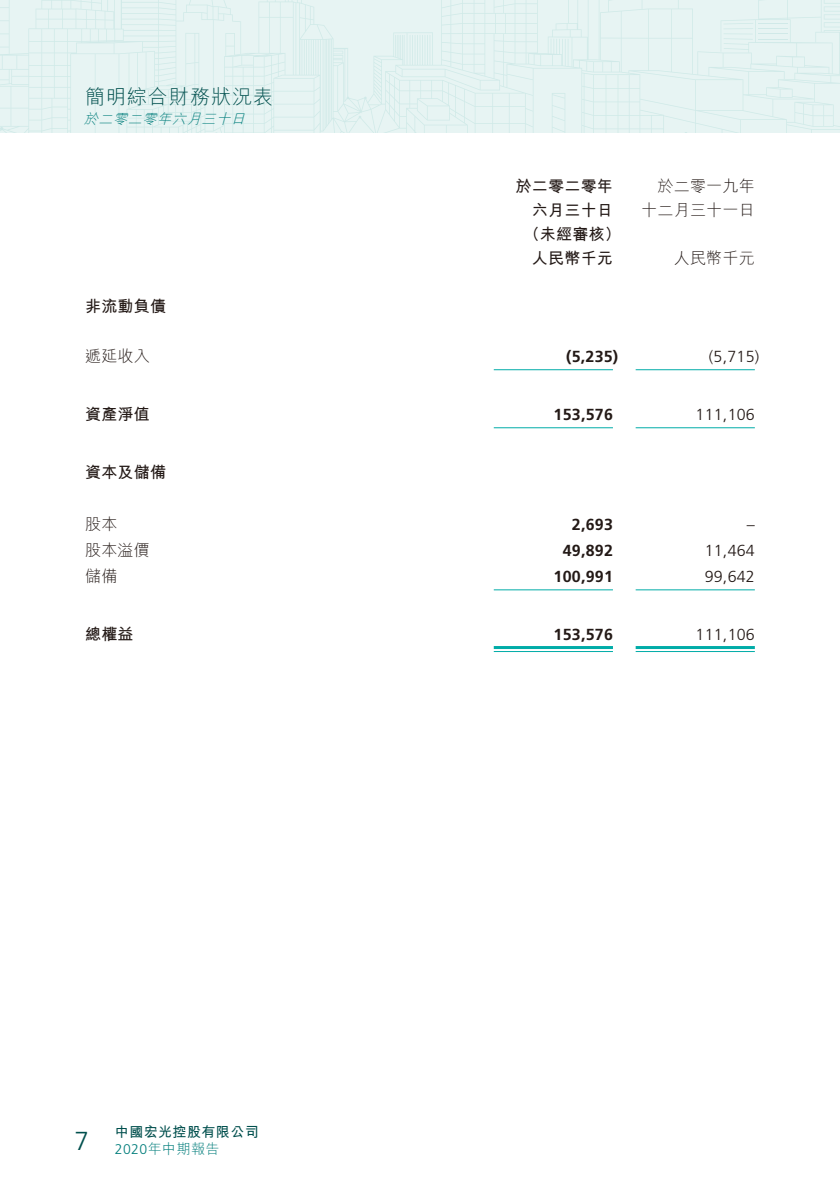
<style>
.page{position:relative;width:840px;height:1191px;background:#fff}
.page>*{position:absolute;margin:0;border:0;box-sizing:border-box;transform-origin:0 0}
.t1{font:300 26px "Frutiger LT Std";color:#004f4d}
.t2{font:300 20px "M Hei HK";letter-spacing:.05em;color:#004f4d}
.t3{font:700 16px/24px "M Hei HK";letter-spacing:.015em;color:#231916;text-align:center}
.t4{font:700 16px "Frutiger LT Std";letter-spacing:.015em;color:#231916}
.t5{font:300 16px "Frutiger LT Std";letter-spacing:.015em;color:#231916}
.t6{font:300 16px "M Hei HK";letter-spacing:.015em;color:#231916}
.t7{font:italic 300 14px "M Hei HK";color:#007d7b}
.t8{font:700 14px "M Hei HK";letter-spacing:.03em;color:#004f4d}
.t9{font:300 14px "M Hei HK";letter-spacing:.03em;color:#007d7b}
.s1{font-family:"Frutiger LT Std"}
</style>
<div class="page">
<svg style="left:0;top:0;width:839px;height:133px;background:#e4f2f1"></svg>
<hr style="left:493px;top:369px;width:119px;height:1px;background:#00aca8">
<hr style="left:635px;top:369px;width:119px;height:1px;background:#00aca8">
<hr style="left:493px;top:427px;width:119px;height:1px;background:#00aca8">
<hr style="left:635px;top:427px;width:119px;height:1px;background:#00aca8">
<hr style="left:493px;top:589px;width:119px;height:1px;background:#00aca8">
<hr style="left:635px;top:589px;width:119px;height:1px;background:#00aca8">
<hr style="left:493px;top:646px;width:119px;height:3px;background:#00aca8">
<hr style="left:493px;top:651px;width:119px;height:1px;background:#00aca8">
<hr style="left:635px;top:646px;width:119px;height:3px;background:#00aca8">
<hr style="left:635px;top:651px;width:119px;height:1px;background:#00aca8">
<p class="t2" style="left:85px;top:86px;width:190px">簡明綜合財務狀況表</p>
<p class="t7" style="left:84px;top:111px;width:166px">於二零二零年六月三十日</p>
<p class="t3" style="left:85px;top:293px;width:82px">非流動負債</p>
<p class="t6" style="left:85px;top:348px;width:66px">遞延收入</p>
<p class="t3" style="left:85px;top:401px;width:66px">資產淨值</p>
<p class="t3" style="left:85px;top:459px;width:82px">資本及儲備</p>
<p class="t6" style="left:85px;top:516px;width:34px">股本</p>
<p class="t6" style="left:85px;top:542px;width:66px">股本溢價</p>
<p class="t6" style="left:85px;top:568px;width:34px">儲備</p>
<p class="t3" style="left:85px;top:621px;width:50px">總權益</p>
<p class="t8" style="left:115px;top:1121px;width:145px">中國宏光控股有限公司</p>
<h1 class="t1" style="left:74px;top:1126px;width:16px">7</h1>
<p class="t9" style="left:115px;top:1141px;width:106px"><span class="s1">2020</span>年中期報告</p>
<p class="t3" style="left:515px;top:173px;width:99px">於二零二零年</p>
<p class="t6" style="left:657px;top:178px;width:99px">於二零一九年</p>
<p class="t3" style="left:523px;top:197px;width:99px">六月三十日（未經審核(</p>
<p class="t6" style="left:641px;top:202px;width:115px">十二月三十一日</p>
<p class="t3" style="left:531px;top:245px;width:82px">人民幣千元</p>
<p class="t6" style="left:673px;top:250px;width:82px">人民幣千元</p>
<p class="t4" style="left:565px;top:347px;width:54px">)5,235(</p>
<p class="t4" style="left:553px;top:405px;width:61px">153,576</p>
<p class="t5" style="left:708px;top:347px;width:52px">)5,715(</p>
<p class="t5" style="left:695px;top:405px;width:61px">111,106</p>
<p class="t4" style="left:571px;top:515px;width:42px">2,693</p>
<p class="t5" style="left:746px;top:516px;width:9px">–</p>
<p class="t4" style="left:562px;top:541px;width:52px">49,892</p>
<p class="t5" style="left:704px;top:542px;width:52px">11,464</p>
<p class="t4" style="left:553px;top:567px;width:61px">100,991</p>
<p class="t5" style="left:704px;top:568px;width:52px">99,642</p>
<p class="t4" style="left:553px;top:625px;width:61px">153,576</p>
<p class="t5" style="left:695px;top:626px;width:61px">111,106</p>
</div>
